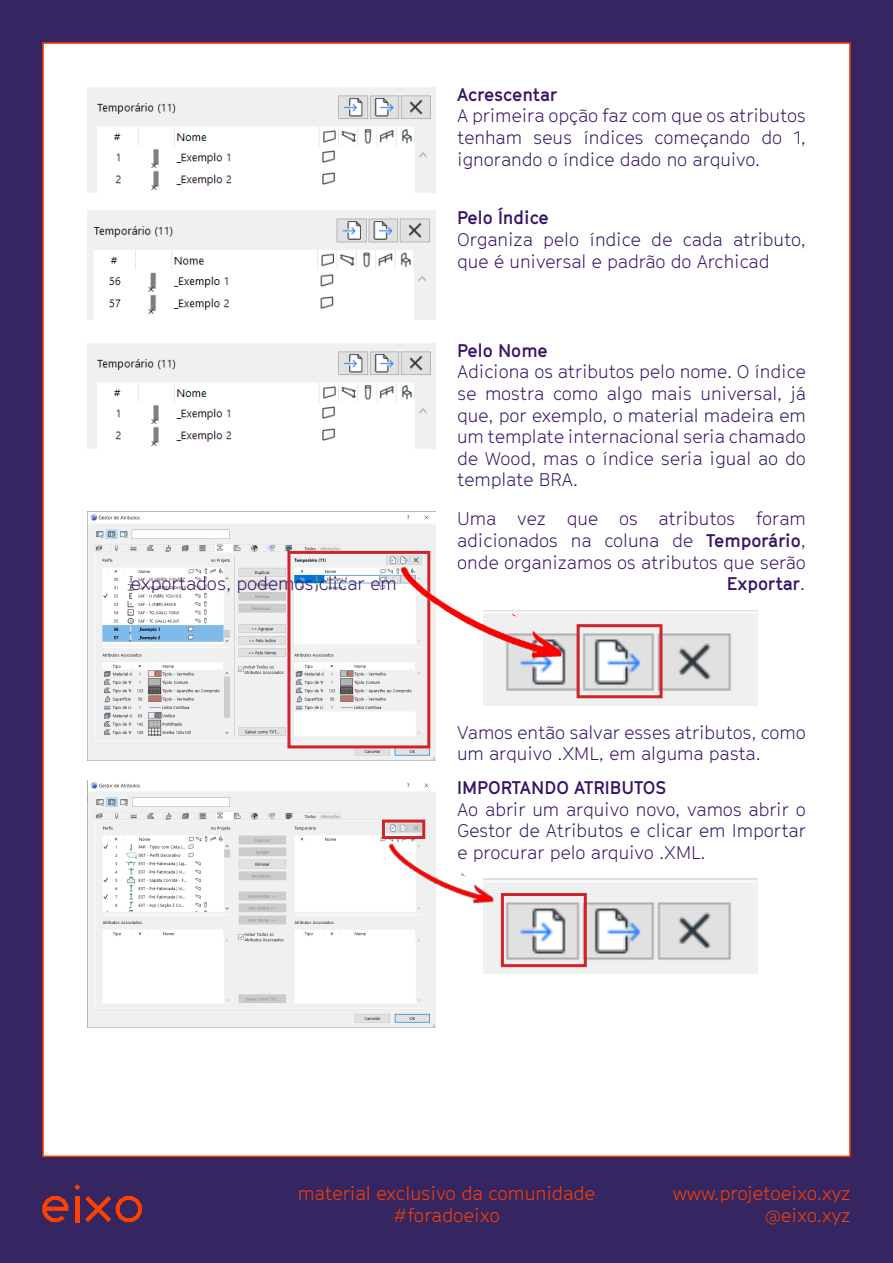
<style>
.page{position:relative;width:893px;height:1263px;background:#fff}
.page>*{position:absolute;margin:0;border:0;box-sizing:border-box;transform-origin:0 0}
.t1{font:300 18.6px/22.4px "GT Cinetype";color:#ff4000;text-align:right}
.t2{font:300 18px/21.6px "GT Cinetype";color:#361366;text-align:justify}
.t3{font:700 18px "GT Cinetype";color:#361366}
.s1{font-weight:700}
.s2{font-weight:300}
</style>
<div class="page">
<div style="left:0;top:0;width:42px;height:1263px;background:#352662"></div>
<div style="left:851px;top:0;width:42px;height:1263px;background:#352662"></div>
<div style="left:31px;top:0;width:862px;height:42px;background:#352662"></div>
<div style="left:31px;top:1157px;width:862px;height:106px;background:#352662"></div>
<img style="left:87px;top:512px;width:349px;height:248px">
<img style="left:484px;top:610px;width:274px;height:95px">
<img style="left:484px;top:879px;width:274px;height:95px">
<img style="left:87px;top:87px;width:349px;height:105px">
<img style="left:87px;top:343px;width:349px;height:105px">
<img style="left:87px;top:211px;width:349px;height:108px">
<img style="left:87px;top:780px;width:349px;height:248px">
<div style="left:287px;top:551px;width:143px;height:197px;border:3px solid #d1232a"></div>
<div style="left:382px;top:820px;width:43px;height:19px;border:3px solid #d1232a"></div>
<div style="left:577px;top:624px;width:85px;height:74px;border:3px solid #d1232a"></div>
<div style="left:501px;top:893px;width:86px;height:74px;border:3px solid #d1232a"></div>
<img style="left:390px;top:553px;width:180px;height:125px">
<img style="left:382px;top:834px;width:117px;height:82px">
<svg style="left:42px;top:1196px;width:26px;height:26px"></svg>
<svg style="left:74px;top:1184px;width:6px;height:6px"></svg>
<hr style="left:75px;top:1196px;width:4px;height:26px;background:#ff4000">
<svg style="left:85px;top:1196px;width:57px;height:26px"></svg>
<p class="t3" style="left:457px;top:83px;width:102px">Acrescentar</p>
<p class="t2" style="left:457px;top:105px;width:350px">A primeira opção faz com que os atributos tenham seus índices começando do 1, ignorando o índice dado no arquivo.</p>
<p class="t3" style="left:457px;top:207px;width:93px">Pelo Índice</p>
<p class="t2" style="left:457px;top:229px;width:350px">Organiza pelo índice de cada atributo, que é universal e padrão do Archicad</p>
<p class="t3" style="left:457px;top:340px;width:92px">Pelo Nome</p>
<p class="t2" style="left:457px;top:361px;width:350px">Adiciona os atributos pelo nome. O índice se mostra como algo mais universal, já que, por exemplo, o material madeira em um template internacional seria chamado de Wood, mas o índice seria igual ao do template BRA.</p>
<p class="t2" style="left:457px;top:508px;width:350px">Uma vez que os atributos foram adicionados na coluna de <span class="s1">Temporário</span>, onde organizamos os atributos que serão</p>
<p class="t2" style="left:130px;top:573px;width:268px">exportados, podemos clicar em</p>
<p class="t3" style="left:727px;top:573px;width:80px">Exportar<span class="s2">.</span></p>
<p class="t2" style="left:457px;top:721px;width:350px">Vamos então salvar esses atributos, como um arquivo .XML, em alguma pasta.</p>
<p class="t3" style="left:457px;top:777px;width:211px">IMPORTANDO ATRIBUTOS</p>
<p class="t2" style="left:457px;top:798px;width:350px">Ao abrir um arquivo novo, vamos abrir o Gestor de Atributos e clicar em Importar e procurar pelo arquivo .XML.</p>
<p class="t1" style="left:298px;top:1182px;width:299px;text-align:center">material exclusivo da comunidade #foradoeixo</p>
<p class="t1" style="left:673px;top:1182px;width:179px">www.projetoeixo.xyz @eixo.xyz</p>
</div>
